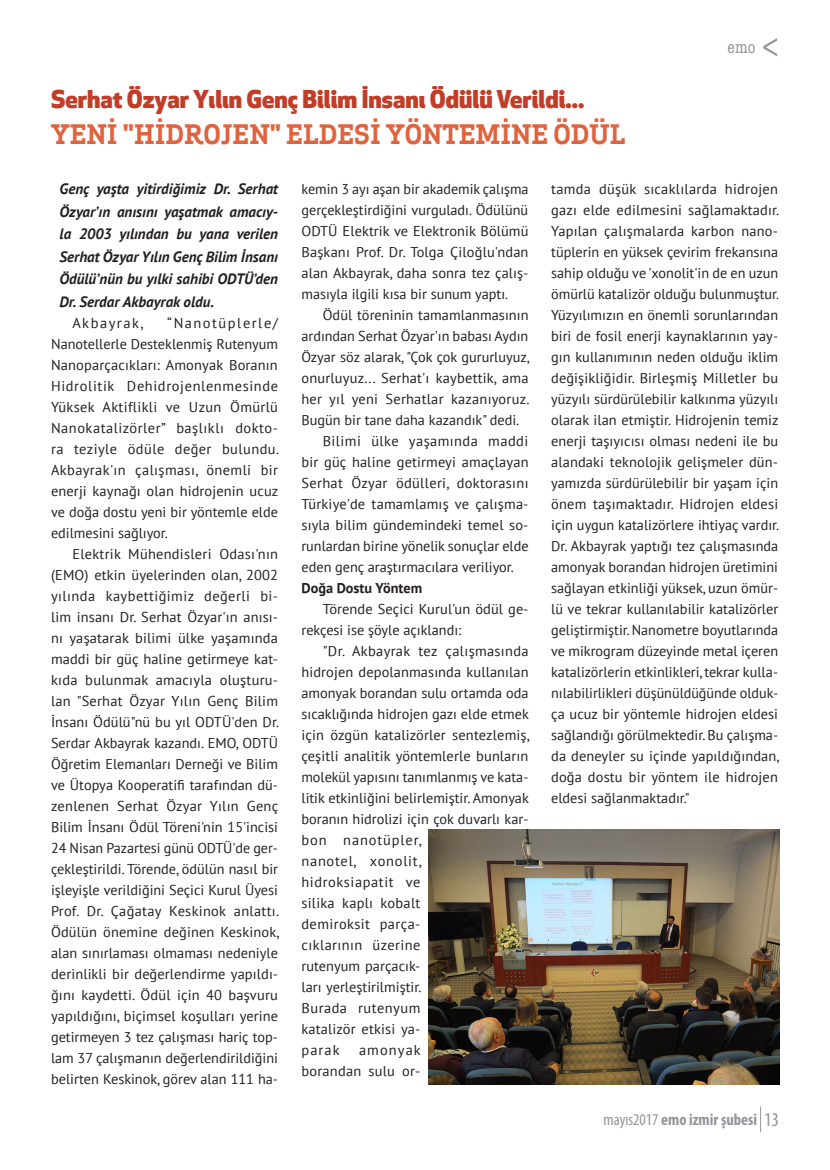
<style>
.page{position:relative;width:830px;height:1170px;background:#fff}
.page>*{position:absolute;margin:0;border:0;box-sizing:border-box;transform-origin:0 0}
.t1{font:700 26.25px "Apex Serif";color:#e0633e}
.t2{font:800 24px "Apex New";color:#c23d28}
.t3{font:condensed 19.5px "Myriad Pro";color:#939598}
.t4{font:condensed 18px "American Typewriter";color:#939598}
.t5{font:700 condensed 16.5px "Myriad Pro";color:#939598}
.t6{font:italic 700 15px/22.5px "PT Sans";color:#231f20;text-align:justify}
.t7{font:14.25px/21px "PT Sans";color:#231f20;text-align:justify}
.t8{font:700 14.25px "PT Sans";color:#231f20}
.t9{font:14.25px "PT Sans";letter-spacing:.105em;color:#231f20}
.s1{font-weight:400}
</style>
<div class="page">
<img style="left:428px;top:829px;width:351px;height:255px">
<p class="t2" style="left:51px;top:82px;width:534px">Serhat Özyar Yılın Genç Bilim İnsanı Ödülü Verildi...</p>
<p class="t1" style="left:51px;top:118px;width:575px">YENİ "HİDROJEN" ELDESİ YÖNTEMİNE ÖDÜL</p>
<p class="t4" style="left:727px;top:33px;width:30px">emo</p>
<p class="t6" style="left:60px;top:177px;width:220px">Genç yaşta yitirdiğimiz Dr. Serhat Özyar’ın anısını yaşatmak amacıy&shy;la 2003 yılından bu yana verilen Serhat Özyar Yılın Genç Bilim İnsanı Ödülü’nün bu yılki sahibi ODTÜ’den Dr. Serdar Akbayrak oldu.</p>
<p class="t9" style="left:72px;top:313px;width:72px">Akbayrak,</p>
<p class="t7" style="left:51px;top:312px;width:229px;text-indent:116px">“Nanotüplerle/ Nanotellerle Desteklenmiş Rutenyum Nanoparçacıkları: Amonyak Boranın Hidrolitik Dehidrojenlenmesinde Yüksek Aktiflikli ve Uzun Ömürlü Nanokatalizörler” başlıklı dokto&shy;ra teziyle ödüle değer bulundu.<br>Akbayrak'ın çalışması, önemli bir enerji kaynağı olan hidrojenin ucuz ve doğa dostu yeni bir yöntemle elde edilmesini sağlıyor.</p>
<p class="t7" style="left:51px;top:543px;width:230px;text-indent:21px">Elektrik Mühendisleri Odası'nın (EMO) etkin üyelerinden olan, 2002 yılında kaybettiğimiz değerli bi&shy;lim insanı Dr. Serhat Özyar'ın anısı&shy;nı yaşatarak bilimi ülke yaşamında maddi bir güç haline getirmeye kat&shy;kıda bulunmak amacıyla oluşturu&shy;lan "Serhat Özyar Yılın Genç Bilim İnsanı Ödülü"nü bu yıl ODTÜ'den Dr.<br>Serdar Akbayrak kazandı. EMO, ODTÜ Öğretim Elemanları Derneği ve Bilim ve Ütopya Kooperatifi tarafından dü&shy;zenlenen Serhat Özyar Yılın Genç Bilim İnsanı Ödül Töreni'nin 15'incisi 24 Nisan Pazartesi günü ODTÜ'de ger&shy;çekleştirildi. Törende, ödülün nasıl bir işleyişle verildiğini Seçici Kurul Üyesi Prof. Dr. Çağatay Keskinok anlattı.<br>Ödülün önemine değinen Keskinok, alan sınırlaması olmaması nedeniyle derinlikli bir değerlendirme yapıldı&shy;ğını kaydetti. Ödül için 40 başvuru yapıldığını, biçimsel koşulları yerine getirmeyen 3 tez çalışması hariç top&shy;lam 37 çalışmanın değerlendirildiğini belirten Keskinok, görev alan 111 ha-</p>
<p class="t7" style="left:301px;top:178px;width:228px">kemin 3 ayı aşan bir akademik çalışma gerçekleştirdiğini vurguladı. Ödülünü ODTÜ Elektrik ve Elektronik Bölümü Başkanı Prof. Dr. Tolga Çiloğlu'ndan alan Akbayrak, daha sonra tez çalış&shy;masıyla ilgili kısa bir sunum yaptı.</p>
<p class="t7" style="left:301px;top:304px;width:229px;text-indent:21px">Ödül töreninin tamamlanmasının ardından Serhat Özyar'ın babası Aydın Özyar söz alarak, "Çok çok gururluyuz, onurluyuz... Serhat'ı kaybettik, ama her yıl yeni Serhatlar kazanıyoruz.<br>Bugün bir tane daha kazandık" dedi.</p>
<p class="t7" style="left:301px;top:430px;width:228px;text-indent:21px">Bilimi ülke yaşamında maddi bir güç haline getirmeyi amaçlayan Serhat Özyar ödülleri, doktorasını Türkiye'de tamamlamış ve çalışma&shy;sıyla bilim gündemindeki temel so&shy;runlardan birine yönelik sonuçlar elde eden genç araştırmacılara veriliyor.</p>
<p class="t8" style="left:301px;top:578px;width:122px">Doğa Dostu Yöntem</p>
<p class="t7" style="left:301px;top:598px;width:228px;text-indent:21px">Törende Seçici Kurul'un ödül ge&shy;rekçesi ise şöyle açıklandı:</p>
<p class="t7" style="left:301px;top:640px;width:229px;text-align:left;text-indent:21px">"Dr. Akbayrak tez çalışmasında hidrojen depolanmasında kullanılan amonyak borandan sulu ortamda oda sıcaklığında hidrojen gazı elde etmek için özgün katalizörler sentezlemiş, çeşitli analitik yöntemlerle bunların molekül yapısını tanımlanmış ve kata&shy;litik etkinliğini belirlemiştir. Amonyak boranın hidrolizi için çok duvarlı kar&shy;bon nanotüpler,<br>nanotel, xonolit,<br>hidroksiapatit ve<br>silika kaplı kobalt<br>demiroksit parça-<br>cıklarının üzerine<br>rutenyum parçacık-<br>ları yerleştirilmiştir.<br>Burada rutenyum<br>katalizör etkisi ya-<br>parak</p>
<p class="t7" style="left:301px;top:1039px;width:121px;text-align:right">amonyak borandan sulu or-</p>
<p class="t7" style="left:551px;top:178px;width:229px">tamda düşük sıcaklılarda hidrojen gazı elde edilmesini sağlamaktadır.<br>Yapılan çalışmalarda karbon nano&shy;tüplerin en yüksek çevirim frekansına sahip olduğu ve 'xonolit'in de en uzun ömürlü katalizör olduğu bulunmuştur.<br>Yüzyılımızın en önemli sorunlarından biri de fosil enerji kaynaklarının yay&shy;gın kullanımının neden olduğu iklim değişikliğidir. Birleşmiş Milletler bu yüzyılı sürdürülebilir kalkınma yüzyılı olarak ilan etmiştir. Hidrojenin temiz enerji taşıyıcısı olması nedeni ile bu alandaki teknolojik gelişmeler dün&shy;yamızda sürdürülebilir bir yaşam için önem taşımaktadır. Hidrojen eldesi için uygun katalizörlere ihtiyaç vardır.<br>Dr. Akbayrak yaptığı tez çalışmasında amonyak borandan hidrojen üretimini sağlayan etkinliği yüksek, uzun ömür&shy;lü ve tekrar kullanılabilir katalizörler geliştirmiştir. Nanometre boyutlarında ve mikrogram düzeyinde metal içeren katalizörlerin etkinlikleri, tekrar kulla&shy;nılabilirlikleri düşünüldüğünde olduk&shy;ça ucuz bir yöntemle hidrojen eldesi sağlandığı görülmektedir. Bu çalışma&shy;da deneyler su içinde yapıldığından, doğa dostu bir yöntem ile hidrojen eldesi sağlanmaktadır."</p>
<p class="t5" style="left:603px;top:1109px;width:155px"><span class="s1">mayıs2017</span> emo izmir şubesi</p>
<p class="t3" style="left:763px;top:1108px;width:16px">13</p>
</div>
